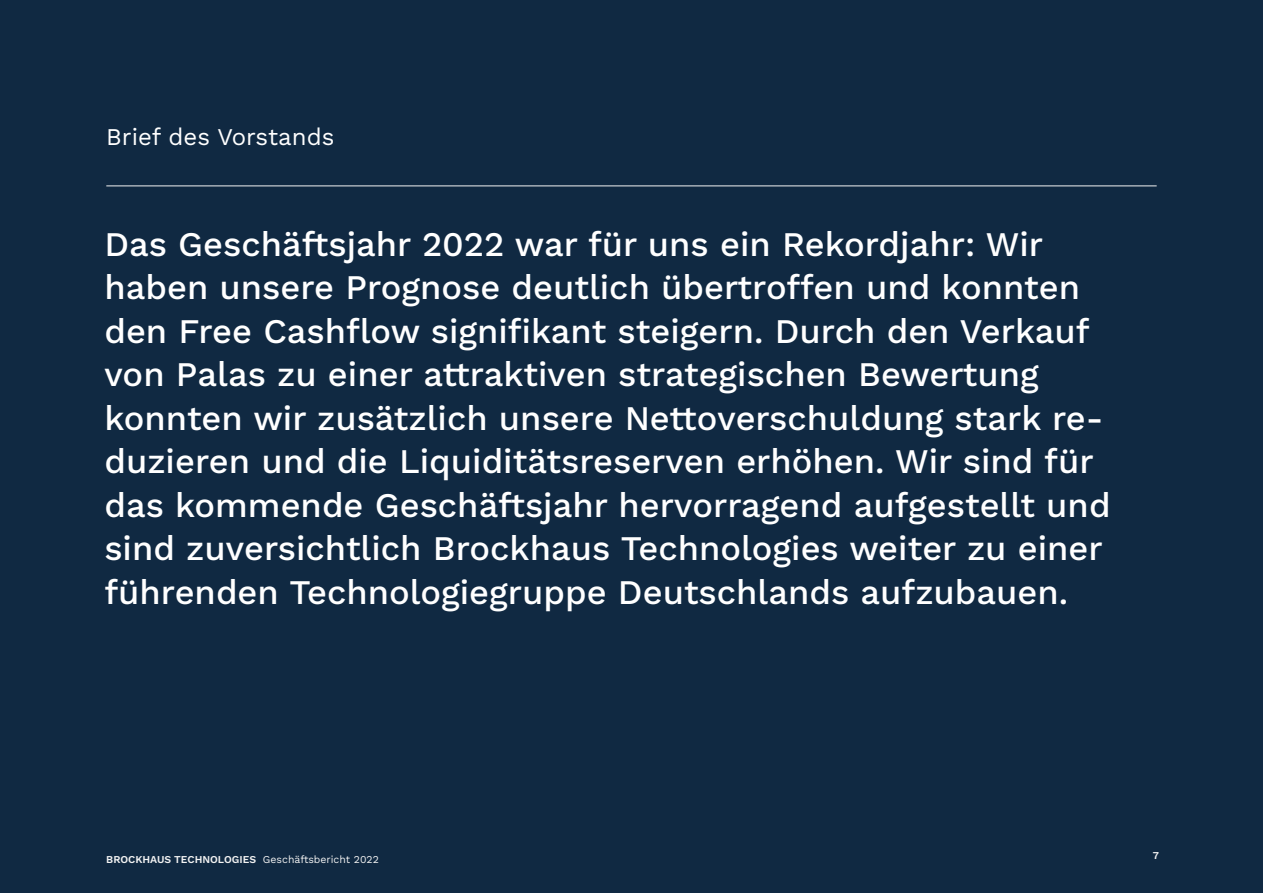
<style>
.page{position:relative;width:1263px;height:893px;background:#102942}
.page>*{position:absolute;margin:0;border:0;box-sizing:border-box;transform-origin:0 0}
.t1{font:500 34.5px/43.5px "Work Sans";color:#fff}
.t2{font:24px "Work Sans";color:#fff}
.t3{font:600 10.5px "Work Sans";color:#f2f2f2}
.s1{font-weight:400}
</style>
<div class="page">
<hr style="left:106px;top:186px;width:1051px;height:1px;background:#f2f2f2">
<p class="t2" style="left:106px;top:118px;width:230px">Brief des Vorstands</p>
<p class="t1" style="left:104px;top:221px;width:1008px">Das Geschäftsjahr 2022 war für uns ein Rekordjahr: Wir haben unsere Prognose deutlich übertroffen und konnten den Free Cashflow signifikant steigern. Durch den Verkauf von Palas zu einer attraktiven strategischen Bewertung konnten wir zusätzlich unsere Nettoverschuldung stark re&shy;duzieren und die Liquiditätsreserven erhöhen. Wir sind für das kommende Geschäftsjahr hervorragend aufgestellt und sind zuversichtlich Brockhaus Technologies weiter zu einer führenden Technologiegruppe Deutschlands aufzubauen.</p>
<p class="t3" style="left:106px;top:851px;width:274px">BROCKHAUS TECHNOLOGIES <span class="s1">Geschäftsbericht 2022</span></p>
<p class="t3" style="left:1153px;top:847px;width:8px">7</p>
</div>
